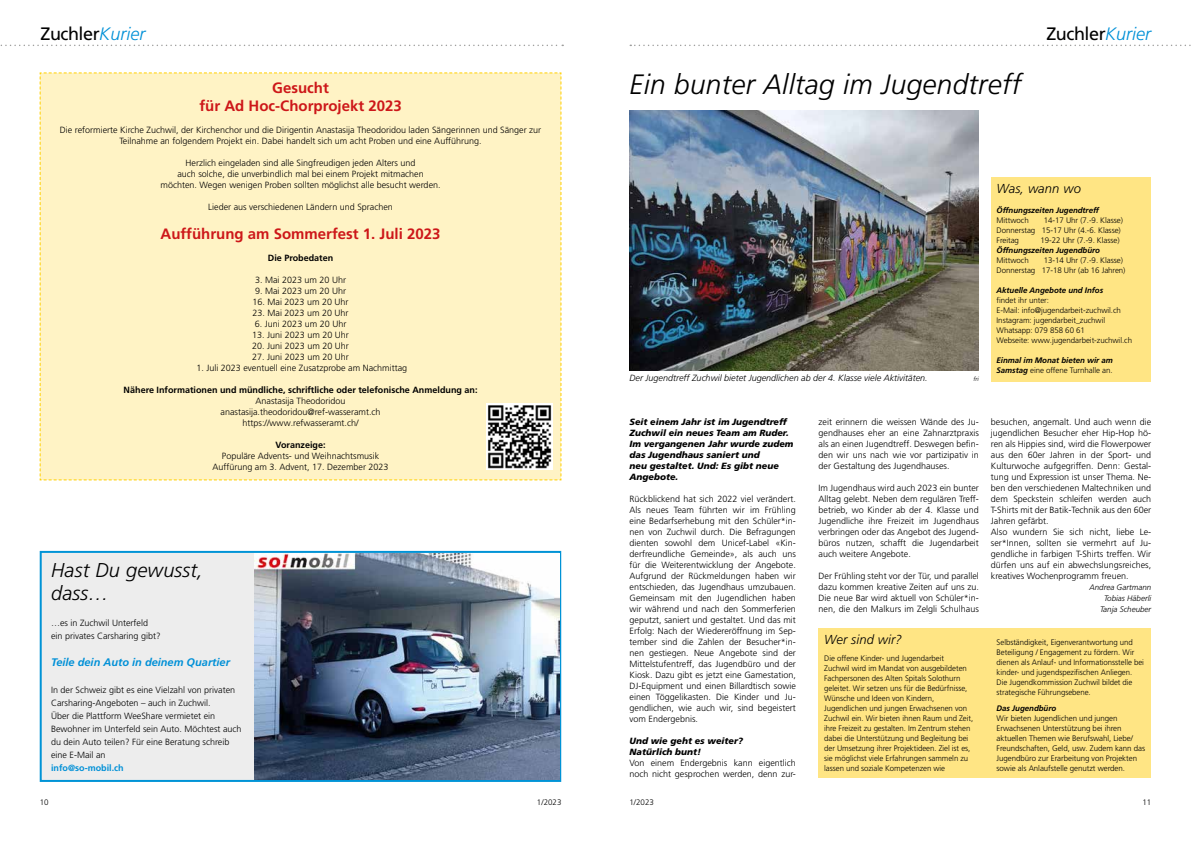
<style>
.page{position:relative;width:1191px;height:842px;background:#fff}
.page>*{position:absolute;margin:0;border:0;box-sizing:border-box;transform-origin:0 0}
.t1{font:italic 300 28px "Frutiger LT Pro";letter-spacing:.01em;color:#000}
.t2{font:italic 300 20px/23px "Frutiger LT Pro";letter-spacing:.01em;color:#000}
.t3{font:18px "Frutiger LT Pro";letter-spacing:-.025em;color:#000}
.t4{font:700 15px/18px "Frutiger LT Pro";color:#cd1719;text-align:center}
.t5{font:italic 300 13px "Frutiger LT Pro";letter-spacing:.01em;color:#000}
.t6{font:italic 700 11px "Frutiger LT Pro";color:#0090d7}
.t7{font:300 9px/11px "Frutiger LT Pro";color:#000;text-align:center}
.t8{font:italic 900 9px/11px "Frutiger LT Pro";color:#000}
.t9{font:700 9px "Frutiger LT Pro";color:#000}
.t10{font:italic 300 9px "Frutiger LT Pro";color:#000}
.t11{font:700 9px "Frutiger LT Pro";color:#0090d7}
.t12{font:300 8px/10px "Frutiger LT Pro";letter-spacing:-.005em;color:#000}
.t13{font:italic 700 8px/10px "Frutiger LT Pro";letter-spacing:-.005em;color:#000}
.t14{font:italic 300 8px/11px "Frutiger LT Pro";color:#000;text-align:right}
.t15{font:italic 300 6px "Frutiger LT Pro";color:#000}
.s1{font-weight:300;font-style:italic;color:#0090d7}
.s2{font-weight:300;font-style:normal}
</style>
<div class="page">
<svg style="left:0;top:45px;width:563px;height:1px"></svg>
<svg style="left:630px;top:45px;width:561px;height:1px"></svg>
<div style="left:39px;top:72px;width:523px;height:409px;background:#fff3c5"></div>
<img style="left:487px;top:404px;width:66px;height:66px">
<div style="left:40px;top:551px;width:521px;height:231px;background:#ededed;border:2px solid #0093d6"></div>
<img style="left:254px;top:553px;width:305px;height:227px">
<img style="left:629px;top:111px;width:350px;height:259px">
<div style="left:818px;top:628px;width:333px;height:149px;background:#ffe584"></div>
<div style="left:991px;top:177px;width:159px;height:204px;background:#ffe584"></div>
<h3 class="t3" style="left:40px;top:23px;width:106px">Zuchler<span class="s1">Kurier</span></h3>
<h3 class="t3" style="left:1046px;top:23px;width:106px">Zuchler<span class="s1">Kurier</span></h3>
<h3 class="t4" style="left:199px;top:79px;width:204px">Gesucht<br>für Ad Hoc-Chorprojekt 2023</h3>
<p class="t7" style="left:60px;top:125px;width:483px">Die reformierte Kirche Zuchwil, der Kirchenchor und die Dirigentin Anastasija Theodoridou laden Sängerinnen und Sänger zur<br>Teilnahme an folgendem Projekt ein. Dabei handelt sich um acht Proben und eine Aufführung.</p>
<p class="t7" style="left:160px;top:158px;width:282px">Herzlich eingeladen sind alle Singfreudigen jeden Alters und<br>auch solche, die unverbindlich mal bei einem Projekt mitmachen möchten. Wegen wenigen Proben sollten möglichst alle besucht werden.</p>
<p class="t7" style="left:208px;top:202px;width:186px">Lieder aus verschiedenen Ländern und Sprachen</p>
<h3 class="t4" style="left:161px;top:225px;width:281px">Aufführung am Sommerfest 1. Juli 2023</h3>
<p class="t9" style="left:268px;top:253px;width:67px">Die Probedaten</p>
<p class="t7" style="left:255px;top:275px;width:93px">3. Mai 2023 um 20 Uhr</p>
<p class="t7" style="left:255px;top:286px;width:93px">9. Mai 2023 um 20 Uhr</p>
<p class="t7" style="left:252px;top:297px;width:98px">16. Mai 2023 um 20 Uhr</p>
<p class="t7" style="left:252px;top:308px;width:98px">23. Mai 2023 um 20 Uhr</p>
<p class="t7" style="left:255px;top:319px;width:93px">6. Juni 2023 um 20 Uhr</p>
<p class="t7" style="left:252px;top:330px;width:98px">13. Juni 2023 um 20 Uhr</p>
<p class="t7" style="left:252px;top:341px;width:98px">20. Juni 2023 um 20 Uhr</p>
<p class="t7" style="left:252px;top:352px;width:98px">27. Juni 2023 um 20 Uhr</p>
<p class="t7" style="left:196px;top:363px;width:212px">1. Juli 2023 eventuell eine Zusatzprobe am Nachmittag</p>
<p class="t9" style="left:124px;top:385px;width:355px">Nähere Informationen und mündliche, schriftliche oder telefonische Anmeldung an:</p>
<p class="t7" style="left:220px;top:396px;width:162px">Anastasija Theodoridou anastasija.theodoridou@ref-wasseramt.ch https://www.refwasseramt.ch/</p>
<p class="t9" style="left:275px;top:440px;width:52px">Voranzeige:</p>
<p class="t7" style="left:213px;top:451px;width:177px">Populäre Advents- und Weihnachtsmusik<br>Auffürung am 3. Advent, 17. Dezember 2023</p>
<h2 class="t2" style="left:51px;top:559px;width:153px">Hast Du gewusst, dass…</h2>
<p class="t7" style="left:51px;top:616px;width:111px;line-height:13px;text-align:left">…es in Zuchwil Unterfeld ein privates Carsharing gibt?</p>
<p class="t6" style="left:51px;top:656px;width:180px">Teile dein Auto in deinem Quartier</p>
<p class="t7" style="left:51px;top:683px;width:192px;line-height:13px;text-align:left">In der Schweiz gibt es eine Vielzahl von privaten Carsharing-Angeboten – auch in Zuchwil.<br>Über die Plattform WeeShare vermietet ein Bewohner im Unterfeld sein Auto. Möchtest auch du dein Auto teilen? Für eine Beratung schreib eine E-Mail an</p>
<p class="t11" style="left:51px;top:762px;width:74px">info@so-mobil.ch</p>
<h1 class="t1" style="left:629px;top:68px;width:393px">Ein bunter Alltag im Jugendtreff</h1>
<p class="t10" style="left:629px;top:373px;width:300px">Der Jugendtreff Zuchwil bietet Jugendlichen ab der 4. Klasse viele Aktivitäten.</p>
<p class="t15" style="left:973px;top:376px;width:7px">fri</p>
<h3 class="t5" style="left:996px;top:181px;width:86px">Was, wann wo</h3>
<p class="t13" style="left:996px;top:205px;width:104px">Öffnungszeiten Jugendtreff</p>
<p class="t12" style="left:996px;top:215px;width:34px">Mittwoch</p>
<p class="t12" style="left:996px;top:215px;width:128px;text-indent:47px">14-17 Uhr (7.-9. Klasse)<br>Donnerstag 15-17 Uhr (4.-6. Klasse)<br>Freitag</p>
<p class="t12" style="left:1040px;top:235px;width:81px">19-22 Uhr (7.-9. Klasse)</p>
<p class="t13" style="left:996px;top:245px;width:105px">Öffnungszeiten Jugendbüro</p>
<p class="t12" style="left:996px;top:255px;width:34px">Mittwoch</p>
<p class="t12" style="left:996px;top:255px;width:130px;text-indent:47px">13-14 Uhr (7.-9. Klasse)<br>Donnerstag 17-18 Uhr (ab 16 Jahren)</p>
<p class="t13" style="left:996px;top:285px;width:108px">Aktuelle Angebote und Infos</p>
<p class="t12" style="left:996px;top:295px;width:137px">findet ihr unter:<br>E-Mail: info@jugendarbeit-zuchwil.ch<br>Instagram: jugendarbeit_zuchwil<br>Whatsapp: 079 858 60 61<br>Webseite: www.jugendarbeit-zuchwil.ch</p>
<p class="t13" style="left:996px;top:355px;width:118px">Einmal im Monat bieten wir am<br>Samstag <span class="s2">eine offene Turnhalle an.</span></p>
<p class="t8" style="left:629px;top:417px;width:165px">Seit einem Jahr ist im Jugendtreff<br>Zuchwil ein neues Team am Ruder.<br>Im vergangenen Jahr wurde zudem das Jugendhaus saniert und<br>neu gestaltet. Und: Es gibt neue<br>Angebote.</p>
<p class="t7" style="left:629px;top:494px;width:168px;text-align:justify">Rückblickend hat sich 2022 viel verändert.<br>Als neues Team führten wir im Frühling eine Bedarfserhebung mit den Schüler*in&shy;nen von Zuchwil durch. Die Befragungen dienten sowohl dem Unicef-Label «Kin&shy;derfreundliche Gemeinde», als auch uns für die Weiterentwicklung der Angebote.<br>Aufgrund der Rückmeldungen haben wir entschieden, das Jugendhaus umzubauen.<br>Gemeinsam mit den Jugendlichen haben wir während und nach den Sommerferien geputzt, saniert und gestaltet. Und das mit Erfolg: Nach der Wiedereröffnung im Sep&shy;tember sind die Zahlen der Besucher*in&shy;nen gestiegen. Neue Angebote sind der Mittelstufentreff, das Jugendbüro und der Kiosk. Dazu gibt es jetzt eine Gamestation, DJ-Equipment und einen Billardtisch sowie einen Töggelikasten. Die Kinder und Ju&shy;gendlichen, wie auch wir, sind begeistert vom Endergebnis.</p>
<p class="t8" style="left:629px;top:736px;width:115px">Und wie geht es weiter?<br>Natürlich bunt!</p>
<p class="t7" style="left:629px;top:758px;width:168px;text-align:left">Von einem Endergebnis kann eigentlich noch nicht gesprochen werden, denn zur-</p>
<p class="t7" style="left:818px;top:417px;width:162px;text-align:justify">zeit erinnern die weissen Wände des Ju&shy;gendhauses eher an eine Zahnarztpraxis als an einen Jugendtreff. Deswegen befin&shy;den wir uns nach wie vor partizipativ in der Gestaltung des Jugendhauses.</p>
<p class="t7" style="left:818px;top:483px;width:162px;text-align:justify">Im Jugendhaus wird auch 2023 ein bunter Alltag gelebt. Neben dem regulären Treff&shy;betrieb, wo Kinder ab der 4. Klasse und Jugendliche ihre Freizeit im Jugendhaus verbringen oder das Angebot des Jugend&shy;büros nutzen, schafft die Jugendarbeit auch weitere Angebote.</p>
<p class="t7" style="left:818px;top:571px;width:162px;text-align:justify">Der Frühling steht vor der Tür, und parallel dazu kommen kreative Zeiten auf uns zu.<br>Die neue Bar wird aktuell von Schüler*in&shy;nen, die den Malkurs im Zelgli Schulhaus</p>
<h3 class="t5" style="left:824px;top:632px;width:79px">Wer sind wir?</h3>
<p class="t12" style="left:824px;top:653px;width:150px">Die offene Kinder- und Jugendarbeit<br>Zuchwil wird im Mandat von ausgebildeten Fachpersonen des Alten Spitals Solothurn geleitet. Wir setzen uns für die Bedürfnisse, Wünsche und Ideen von Kindern, Jugendlichen und jungen Erwachsenen von Zuchwil ein. Wir bieten ihnen Raum und Zeit, ihre Freizeit zu gestalten. Im Zentrum stehen dabei die Unterstützung und Begleitung bei der Umsetzung ihrer Projektideen. Ziel ist es, sie möglichst viele Erfahrungen sammeln zu lassen und soziale Kompetenzen wie</p>
<p class="t7" style="left:991px;top:417px;width:162px;text-align:left">besuchen, angemalt. Und auch wenn die jugendlichen Besucher eher Hip-Hop hö&shy;ren als Hippies sind, wird die Flowerpower aus den 60er Jahren in der Sport- und Kulturwoche aufgegriffen. Denn: Gestal&shy;tung und Expression ist unser Thema. Ne&shy;ben den verschiedenen Maltechniken und dem Speckstein schleifen werden auch T-Shirts mit der Batik-Technik aus den 60er Jahren gefärbt.<br>Also wundern Sie sich nicht, liebe Le&shy;ser*Innen, sollten sie vermehrt auf Ju&shy;gendliche in farbigen T-Shirts treffen. Wir dürfen uns auf ein abwechslungsreiches, kreatives Wochenprogramm freuen.</p>
<p class="t14" style="left:1089px;top:582px;width:63px">Andrea Gartmann<br>Tobias Häberli<br>Tanja Scheuber</p>
<p class="t12" style="left:996px;top:637px;width:149px">Selbständigkeit, Eigenverantwortung und Beteiligung / Engagement zu fördern. Wir dienen als Anlauf- und Informationsstelle bei kinder- und jugendspezifischen Anliegen.<br>Die Jugendkommission Zuchwil bildet die strategische Führungsebene.</p>
<p class="t13" style="left:996px;top:703px;width:61px">Das Jugendbüro</p>
<p class="t12" style="left:996px;top:713px;width:150px">Wir bieten Jugendlichen und jungen Erwachsenen Unterstützung bei ihren aktuellen Themen wie Berufswahl, Liebe/ Freundschaften, Geld, usw. Zudem kann das Jugendbüro zur Erarbeitung von Projekten sowie als Anlaufstelle genutzt werden.</p>
<p class="t12" style="left:40px;top:798px;width:10px">10</p>
<p class="t12" style="left:537px;top:798px;width:26px">1/2023</p>
<p class="t12" style="left:629px;top:798px;width:26px">1/2023</p>
<p class="t12" style="left:1142px;top:798px;width:10px">11</p>
</div>
